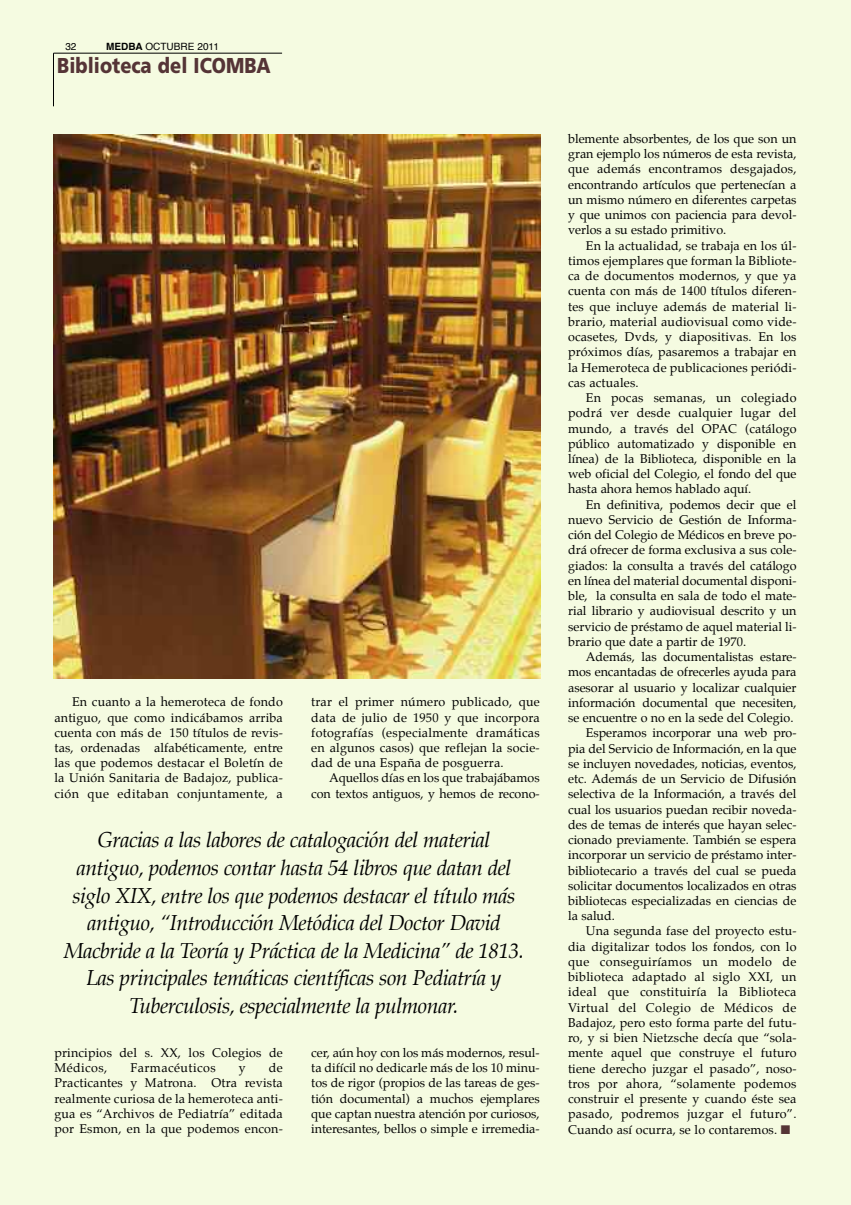
<style>
.page{position:relative;width:851px;height:1205px;background:#fff}
.page>*{position:absolute;margin:0;border:0;box-sizing:border-box;transform-origin:0 0}
.t1{font:900 21.5px "Frutiger";color:#553436;scale:.85 1}
.t2{font:italic 21.25px/27.5px "Palatino";letter-spacing:-.025em;color:#000;text-align:center}
.t3{font:12.5px/15.2px "Palatino";color:#000;text-align:justify}
.t4{font:12.5px "Palatino";letter-spacing:.03em;color:#000}
.t5{font:12.5px "Palatino";letter-spacing:.02em;color:#000}
.t6{font:12.5px "Palatino";letter-spacing:.025em;color:#000}
.t7{font:12.5px "Palatino";letter-spacing:.035em;color:#000}
.t8{font:10px "Helvetica";color:#000}
.s1{font-weight:700}
.s2{color:#553436}
</style>
<div class="page">
<div style="left:0;top:0;width:850px;height:1205px;background:#f5fbe1"></div>
<hr style="left:53px;top:53px;width:229px;height:1px;background:#000">
<hr style="left:53px;top:53px;width:1px;height:53px;background:#000">
<img style="left:53px;top:135px;width:487px;height:543px">
<p class="t8" style="left:65px;top:43px;width:13px">32</p>
<p class="t8" style="left:106px;top:43px;width:114px"><span class="s1">MEDBA</span> OCTUBRE 2011</p>
<h1 class="t1" style="left:57px;top:57px;width:253px">Biblioteca del ICOMBA</h1>
<p class="t3" style="left:54px;top:695px;width:230px;text-indent:18px">En cuanto a la hemeroteca de fondo antiguo, que como indicábamos arriba cuenta con más de 150 títulos de revis&shy;tas, ordenadas alfabéticamente, entre las que podemos destacar el Boletín de la Unión Sanitaria de Badajoz, publica&shy;ción que editaban conjuntamente, a</p>
<p class="t3" style="left:311px;top:695px;width:230px">trar el primer número publicado, que data de julio de 1950 y que incorpora fotografías (especialmente dramáticas en algunos casos) que reflejan la socie&shy;dad de una España de posguerra.</p>
<p class="t3" style="left:311px;top:771px;width:230px;text-align:right">Aquellos días en los que trabajábamos con textos antiguos, y hemos de recono-</p>
<p class="t2" style="left:64px;top:828px;width:462px">Gracias a las labores de catalogación del material antiguo, podemos contar hasta 54 libros que datan del siglo XIX, entre los que podemos destacar el título más antiguo, “Introducción Metódica del Doctor David Macbride a la Teoría y Práctica de la Medicina” de 1813.<br>Las principales temáticas científicas son Pediatría y Tuberculosis, especialmente la pulmonar.</p>
<p class="t3" style="left:54px;top:1046px;width:230px">principios del s. XX, los Colegios de<br>Médicos,</p>
<p class="t3" style="left:54px;top:1061px;width:230px;text-indent:214px">de Practicantes y Matrona. Otra revista realmente curiosa de la hemeroteca anti&shy;gua es “Archivos de Pediatría” editada por Esmon, en la que podemos encon-</p>
<p class="t7" style="left:130px;top:1062px;width:87px">Farmacéuticos</p>
<p class="t3" style="left:239px;top:1061px;width:8px">y</p>
<p class="t3" style="left:311px;top:1046px;width:230px">cer, aún hoy con los más modernos, resul&shy;ta difícil no dedicarle más de los 10 minu&shy;tos de rigor (propios de las tareas de ges&shy;tión documental) a muchos ejemplares que captan nuestra atención por curiosos, interesantes, bellos o simple e irremedia-</p>
<p class="t3" style="left:568px;top:132px;width:230px">blemente absorbentes, de los que son un gran ejemplo los números de esta revista, que además encontramos desgajados, encontrando artículos que pertenecían a un mismo número en diferentes carpetas y que unimos con paciencia para devol&shy;verlos a su estado primitivo.</p>
<p class="t3" style="left:568px;top:239px;width:230px;text-indent:18px">En la actualidad, se trabaja en los úl&shy;timos ejemplares que forman la Bibliote&shy;ca de documentos modernos, y que ya cuenta con más de 1400 títulos diferen&shy;tes que incluye además de material li&shy;brario, material audiovisual como vide&shy;ocasetes, Dvds, y diapositivas. En los próximos días, pasaremos a trabajar en la Hemeroteca de publicaciones periódi&shy;cas actuales.</p>
<p class="t3" style="left:568px;top:391px;width:230px;text-indent:18px">En pocas semanas, un colegiado podrá ver desde cualquier lugar del mundo, a través del OPAC (catálogo público automatizado y disponible en línea) de la Biblioteca, disponible en la web oficial del Colegio, el fondo del que hasta ahora hemos hablado aquí.</p>
<p class="t3" style="left:568px;top:498px;width:230px;text-indent:18px">En definitiva, podemos decir que el nuevo Servicio de Gestión de Informa&shy;ción del Colegio de Médicos en breve po&shy;drá ofrecer de forma exclusiva a sus cole&shy;giados: la consulta a través del catálogo en línea del material documental disponi&shy;ble, la consulta en sala de todo el mate&shy;rial librario y audiovisual descrito y un servicio de préstamo de aquel material li&shy;brario que date a partir de 1970.</p>
<p class="t3" style="left:585px;top:650px;width:212px">Además, las documentalistas estare-</p>
<p class="t3" style="left:568px;top:665px;width:230px">mos encantadas de ofrecerles ayuda para</p>
<p class="t3" style="left:568px;top:680px;width:230px">asesorar al usuario y localizar cualquier</p>
<p class="t3" style="left:568px;top:696px;width:230px">información documental que necesiten,</p>
<p class="t3" style="left:568px;top:711px;width:227px">se encuentre o no en la sede del Colegio.</p>
<p class="t3" style="left:585px;top:726px;width:212px">Esperamos incorporar una web pro-</p>
<p class="t3" style="left:568px;top:741px;width:230px">pia del Servicio de Información, en la que</p>
<p class="t3" style="left:568px;top:757px;width:230px">se incluyen novedades, noticias, eventos,</p>
<p class="t3" style="left:568px;top:772px;width:230px">etc. Además de un Servicio de Difusión</p>
<p class="t3" style="left:568px;top:787px;width:230px">selectiva de la Información, a través del</p>
<p class="t3" style="left:568px;top:802px;width:230px">cual los usuarios puedan recibir noveda-</p>
<p class="t3" style="left:568px;top:818px;width:230px">des de temas de interés que hayan selec-</p>
<p class="t3" style="left:568px;top:833px;width:230px">cionado previamente. También se espera</p>
<p class="t3" style="left:568px;top:848px;width:230px">incorporar un servicio de préstamo inter-</p>
<p class="t3" style="left:568px;top:863px;width:230px">bibliotecario a través del cual se pueda</p>
<p class="t3" style="left:568px;top:879px;width:230px">solicitar documentos localizados en otras</p>
<p class="t3" style="left:568px;top:894px;width:230px">bibliotecas especializadas en ciencias de</p>
<p class="t3" style="left:568px;top:909px;width:48px">la salud.</p>
<p class="t3" style="left:585px;top:924px;width:212px">Una segunda fase del proyecto estu-</p>
<p class="t3" style="left:568px;top:939px;width:230px">dia digitalizar todos los fondos, con lo</p>
<p class="t4" style="left:568px;top:955px;width:230px">que conseguiríamos un modelo de</p>
<p class="t5" style="left:568px;top:971px;width:230px">biblioteca adaptado al siglo XXI, un</p>
<p class="t4" style="left:568px;top:986px;width:230px">ideal que constituiría la Biblioteca</p>
<p class="t4" style="left:568px;top:1001px;width:230px">Virtual del Colegio de Médicos de</p>
<p class="t3" style="left:568px;top:1016px;width:230px">Badajoz, pero esto forma parte del futu-</p>
<p class="t3" style="left:568px;top:1031px;width:230px">ro, y si bien Nietzsche decía que “sola-</p>
<p class="t3" style="left:568px;top:1046px;width:230px">mente aquel que construye el futuro</p>
<p class="t3" style="left:568px;top:1061px;width:230px">tiene derecho juzgar el pasado”, noso-</p>
<p class="t5" style="left:568px;top:1077px;width:230px">tros por ahora, “solamente podemos</p>
<p class="t3" style="left:568px;top:1092px;width:230px">construir el presente y cuando éste sea</p>
<p class="t6" style="left:568px;top:1108px;width:230px">pasado, podremos juzgar el futuro”.</p>
<p class="t3" style="left:568px;top:1122px;width:224px">Cuando así ocurra, se lo contaremos. <span class="s2">■</span></p>
</div>
